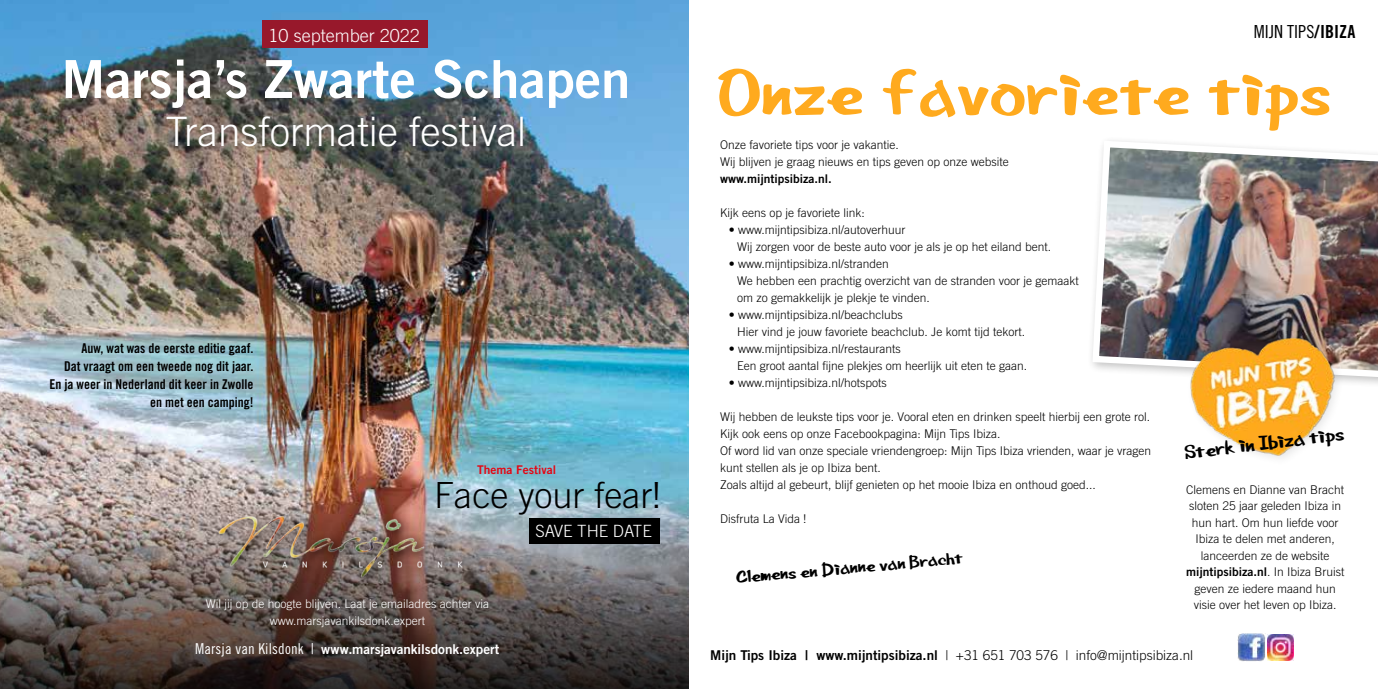
<style>
.page{position:relative;width:1378px;height:689px;background:#fff}
.page>*{position:absolute;margin:0;border:0;box-sizing:border-box;transform-origin:0 0}
.t1{font:69px "Bee Marker Ink";color:#ffaa1e}
.t2{font:52.5px "Trade Gothic LT Std Bd 2";color:#fff}
.t3{font:300 40.5px "Trade Gothic LT Std";color:#fff}
.t4{font:300 36px "Trade Gothic LT Std";color:#000}
.t5{font:20.4px "Bee Marker Ink";color:#000}
.t6{font:18px "Bee Marker Ink";color:#000}
.t7{font:300 18px "Trade Gothic LT Std";color:#fff}
.t8{font:18px "Trade Gothic LT Std Cn 18";letter-spacing:.005em;color:#000}
.t9{font:300 16.8px "Trade Gothic LT Std";color:#fff}
.t10{font:13.5px/18px "Trade Gothic LT Std Bd Cn 20";color:#000;text-align:right}
.t11{font:300 13.5px "Trade Gothic LT Std";color:#000}
.t12{font:13.5px "Trade Gothic LT Std Bd 2";color:#fff}
.t13{font:300 12px/17px "Trade Gothic LT Std";color:#000}
.t14{font:300 12px/17px "Trade Gothic LT Std";color:#fff;text-align:center}
.t15{font:12px "Trade Gothic LT Std Bd 2";color:#000}
.t16{font:12px "Trade Gothic LT Std Bd 2";color:#e30613}
.s1{font-family:"Trade Gothic LT Std Cn 18";font-size:15px}
.s2{font-family:"Trade Gothic LT Std Bd Cn 20"}
.s3{font-family:"Trade Gothic LT Std";font-weight:300}
.s4{font-family:"Trade Gothic LT Std Bd 2";font-weight:400}
</style>
<div class="page">
<img style="left:1091px;top:140px;width:287px;height:242px">
<div style="left:1186px;top:332px;width:159px;height:134px;background:#000;opacity:.1"></div>
<img style="left:1187px;top:337px;width:150px;height:119px">
<img style="left:1237px;top:634px;width:28px;height:27px">
<img style="left:1267px;top:635px;width:26px;height:26px">
<img style="left:0;top:0;width:689px;height:463px">
<img style="left:0;top:463px;width:689px;height:226px">
<div style="left:529px;top:518px;width:131px;height:25px;background:#000"></div>
<div style="left:261px;top:21px;width:166px;height:27px;background:#97182b"></div>
<img style="left:163px;top:446px;width:349px;height:197px">
<h3 class="t7" style="left:269px;top:24px;width:153px">10 september 2022</h3>
<h2 class="t2" style="left:61px;top:47px;width:570px">Marsja’s Zwarte Schapen</h2>
<h3 class="t3" style="left:165px;top:108px;width:362px">Transformatie festival</h3>
<p class="t10" style="left:50px;top:339px;width:205px">Auw, wat was de eerste editie gaaf.<br>Dat vraagt om een tweede nog dit jaar.<br>En ja weer in Nederland dit keer in Zwolle en met een camping!</p>
<p class="t16" style="left:477px;top:463px;width:80px">Thema Festival</p>
<h3 class="t4" style="left:434px;top:473px;width:228px">Face your fear!</h3>
<h3 class="t9" style="left:535px;top:521px;width:118px">SAVE THE DATE</h3>
<p class="t14" style="left:206px;top:595px;width:285px">Wil jij op de hoogte blijven. Laat je emailadres achter via www.marsjavankilsdonk.expert</p>
<p class="t12" style="left:195px;top:640px;width:306px"><span class="s1">Marsja van Kilsdonk |</span> www.marsjavankilsdonk.expert</p>
<h3 class="t8" style="left:1253px;top:21px;width:103px">MIJN TIPS<span class="s2">/IBIZA</span></h3>
<h1 class="t1" style="left:717px;top:62px;width:615px">Onze favoriete tips</h1>
<p class="t13" style="left:720px;top:136px;width:290px">Onze favoriete tips voor je vakantie.<br>Wij blijven je graag nieuws en tips geven op onze website</p>
<p class="t15" style="left:720px;top:171px;width:113px">www.mijntipsibiza.nl.</p>
<p class="t13" style="left:720px;top:204px;width:146px">Kijk eens op je favoriete link:</p>
<p class="t13" style="left:737px;top:221px;width:316px;text-indent:-9px">• www.mijntipsibiza.nl/autoverhuur<br>Wij zorgen voor de beste auto voor je als je op het eiland bent.</p>
<p class="t13" style="left:737px;top:255px;width:343px;text-indent:-9px">• www.mijntipsibiza.nl/stranden<br>We hebben een prachtig overzicht van de stranden voor je gemaakt om zo gemakkelijk je plekje te vinden.</p>
<p class="t13" style="left:737px;top:306px;width:290px;text-indent:-9px">• www.mijntipsibiza.nl/beachclubs<br>Hier vind je jouw favoriete beachclub. Je komt tijd tekort.</p>
<p class="t13" style="left:737px;top:340px;width:292px;text-indent:-9px">• www.mijntipsibiza.nl/restaurants<br>Een groot aantal fijne plekjes om heerlijk uit eten te gaan.</p>
<p class="t13" style="left:729px;top:374px;width:160px">• www.mijntipsibiza.nl/hotspots</p>
<p class="t13" style="left:720px;top:408px;width:432px">Wij hebben de leukste tips voor je. Vooral eten en drinken speelt hierbij een grote rol.<br>Kijk ook eens op onze Facebookpagina: Mijn Tips Ibiza.<br>Of word lid van onze speciale vriendengroep: Mijn Tips Ibiza vrienden, waar je vragen kunt stellen als je op Ibiza bent.<br>Zoals altijd al gebeurt, blijf genieten op het mooie Ibiza en onthoud goed...</p>
<p class="t13" style="left:720px;top:510px;width:88px">Disfruta La Vida !</p>
<h3 class="t5" style="left:1183px;top:444px;width:162px;rotate:-7deg">Sterk in Ibiza tips</h3>
<p class="t13" style="left:1186px;top:481px;width:160px;line-height:16.5px;text-align:center">Clemens en Dianne van Bracht sloten 25 jaar geleden Ibiza in hun hart. Om hun liefde voor<br>Ibiza te delen met anderen, lanceerden ze de website</p>
<p class="t15" style="left:1186px;top:564px;width:160px">mijntipsibiza.nl<span class="s3">. In Ibiza Bruist</span></p>
<p class="t13" style="left:1194px;top:580px;width:144px;line-height:16.5px">geven ze iedere maand hun visie over het leven op Ibiza.</p>
<p class="t11" style="left:710px;top:647px;width:484px"><span class="s4">Mijn Tips Ibiza | www.mijntipsibiza.nl</span> | +31 651 703 576 | info@mijntipsibiza.nl</p>
<h3 class="t6" style="left:735px;top:569px;width:230px;rotate:-5deg">Clemens en Dianne van Bracht</h3>
</div>
